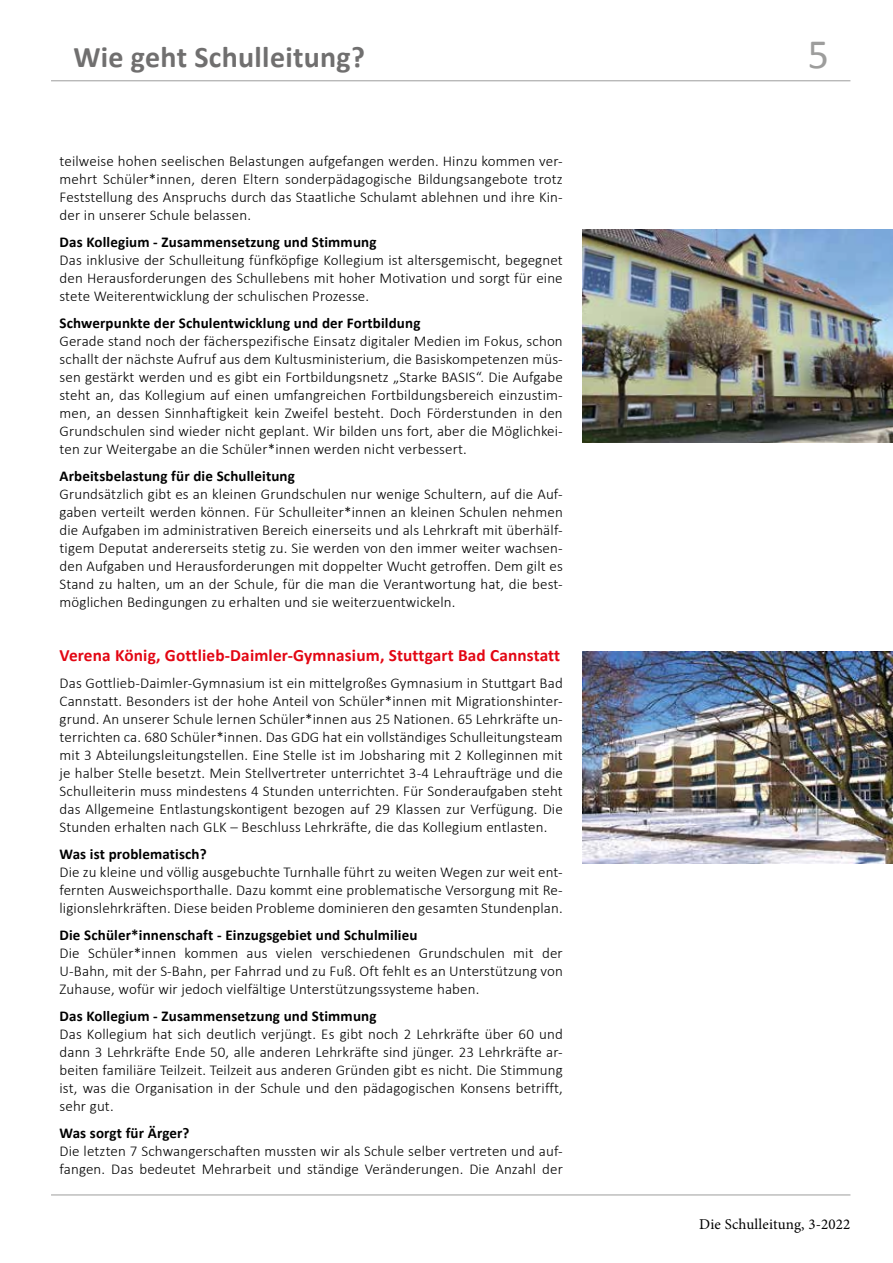
<style>
.page{position:relative;width:893px;height:1263px;background:#fff}
.page>*{position:absolute;margin:0;border:0;box-sizing:border-box;transform-origin:0 0}
.t1{font:42px "Calibri";color:#9d9d9c}
.t2{font:700 30px "Calibri";letter-spacing:.01em;color:#706f6f}
.t3{font:700 17.25px "Calibri";letter-spacing:.01em;color:#e30613}
.t4{font:300 15px/18px "Calibri";letter-spacing:.01em;color:#000;text-align:justify}
.t5{font:700 15px "Calibri";letter-spacing:.01em;color:#000}
.t6{font:15px "Minion Pro";letter-spacing:.01em;color:#000}
</style>
<div class="page">
<hr style="left:51px;top:1194px;width:799px;height:1px;background:#9d9d9c">
<hr style="left:51px;top:80px;width:799px;height:1px;background:#9d9d9c">
<img style="left:583px;top:651px;width:310px;height:213px">
<img style="left:583px;top:230px;width:310px;height:212px">
<h2 class="t2" style="left:73px;top:38px;width:293px">Wie geht Schulleitung?</h2>
<p class="t4" style="left:60px;top:151px;width:505px">teilweise hohen seelischen Belastungen aufgefangen werden. Hinzu kommen ver&shy;mehrt Schüler*innen, deren Eltern sonderpädagogische Bildungsangebote trotz Feststellung des Anspruchs durch das Staatliche Schulamt ablehnen und ihre Kin&shy;der in unserer Schule belassen.</p>
<p class="t5" style="left:60px;top:232px;width:318px">Das Kollegium - Zusammensetzung und Stimmung</p>
<p class="t4" style="left:60px;top:250px;width:505px">Das inklusive der Schulleitung fünfköpfige Kollegium ist altersgemischt, begegnet den Herausforderungen des Schullebens mit hoher Motivation und sorgt für eine stete Weiterentwicklung der schulischen Prozesse.</p>
<p class="t5" style="left:60px;top:313px;width:362px">Schwerpunkte der Schulentwicklung und der Fortbildung</p>
<p class="t4" style="left:60px;top:331px;width:505px">Gerade stand noch der fächerspezifische Einsatz digitaler Medien im Fokus, schon schallt der nächste Aufruf aus dem Kultusministerium, die Basiskompetenzen müs&shy;sen gestärkt werden und es gibt ein Fortbildungsnetz „Starke BASIS“. Die Aufgabe steht an, das Kollegium auf einen umfangreichen Fortbildungsbereich einzustim&shy;men, an dessen Sinnhaftigkeit kein Zweifel besteht. Doch Förderstunden in den Grundschulen sind wieder nicht geplant. Wir bilden uns fort, aber die Möglichkei&shy;ten zur Weitergabe an die Schüler*innen werden nicht verbessert.</p>
<p class="t5" style="left:60px;top:466px;width:237px">Arbeitsbelastung für die Schulleitung</p>
<p class="t4" style="left:60px;top:484px;width:505px">Grundsätzlich gibt es an kleinen Grundschulen nur wenige Schultern, auf die Auf&shy;gaben verteilt werden können. Für Schulleiter*innen an kleinen Schulen nehmen die Aufgaben im administrativen Bereich einerseits und als Lehrkraft mit überhälf&shy;tigem Deputat andererseits stetig zu. Sie werden von den immer weiter wachsen&shy;den Aufgaben und Herausforderungen mit doppelter Wucht getroffen. Dem gilt es Stand zu halten, um an der Schule, für die man die Verantwortung hat, die best&shy;möglichen Bedingungen zu erhalten und sie weiterzuentwickeln.</p>
<p class="t3" style="left:60px;top:644px;width:502px">Verena König, Gottlieb-Daimler-Gymnasium, Stuttgart Bad Cannstatt</p>
<p class="t4" style="left:60px;top:673px;width:505px">Das Gottlieb-Daimler-Gymnasium ist ein mittelgroßes Gymnasium in Stuttgart Bad Cannstatt. Besonders ist der hohe Anteil von Schüler*innen mit Migrationshinter&shy;grund. An unserer Schule lernen Schüler*innen aus 25 Nationen. 65 Lehrkräfte un&shy;terrichten ca. 680 Schüler*innen. Das GDG hat ein vollständiges Schulleitungsteam mit 3 Abteilungsleitungstellen. Eine Stelle ist im Jobsharing mit 2 Kolleginnen mit je halber Stelle besetzt. Mein Stellvertreter unterrichtet 3-4 Lehraufträge und die Schulleiterin muss mindestens 4 Stunden unterrichten. Für Sonderaufgaben steht das Allgemeine Entlastungskontigent bezogen auf 29 Klassen zur Verfügung. Die Stunden erhalten nach GLK – Beschluss Lehrkräfte, die das Kollegium entlasten.</p>
<p class="t5" style="left:60px;top:844px;width:149px">Was ist problematisch?</p>
<p class="t4" style="left:60px;top:862px;width:505px">Die zu kleine und völlig ausgebuchte Turnhalle führt zu weiten Wegen zur weit ent&shy;fernten Ausweichsporthalle. Dazu kommt eine problematische Versorgung mit Re&shy;ligionslehrkräften. Diese beiden Probleme dominieren den gesamten Stundenplan.</p>
<p class="t5" style="left:60px;top:925px;width:360px">Die Schüler*innenschaft - Einzugsgebiet und Schulmilieu</p>
<p class="t4" style="left:60px;top:943px;width:505px">Die Schüler*innen kommen aus vielen verschiedenen Grundschulen mit der U-Bahn, mit der S-Bahn, per Fahrrad und zu Fuß. Oft fehlt es an Unterstützung von Zuhause, wofür wir jedoch vielfältige Unterstützungssysteme haben.</p>
<p class="t5" style="left:60px;top:1006px;width:318px">Das Kollegium - Zusammensetzung und Stimmung</p>
<p class="t4" style="left:60px;top:1024px;width:505px">Das Kollegium hat sich deutlich verjüngt. Es gibt noch 2 Lehrkräfte über 60 und dann 3 Lehrkräfte Ende 50, alle anderen Lehrkräfte sind jünger. 23 Lehrkräfte ar&shy;beiten familiäre Teilzeit. Teilzeit aus anderen Gründen gibt es nicht. Die Stimmung ist, was die Organisation in der Schule und den pädagogischen Konsens betrifft, sehr gut.</p>
<p class="t5" style="left:60px;top:1123px;width:132px">Was sorgt für Ärger?</p>
<p class="t4" style="left:60px;top:1141px;width:505px">Die letzten 7 Schwangerschaften mussten wir als Schule selber vertreten und auf&shy;fangen. Das bedeutet Mehrarbeit und ständige Veränderungen. Die Anzahl der</p>
<h1 class="t1" style="left:808px;top:27px;width:23px">5</h1>
<p class="t6" style="left:699px;top:1214px;width:153px">Die Schulleitung, 3-2022</p>
</div>
